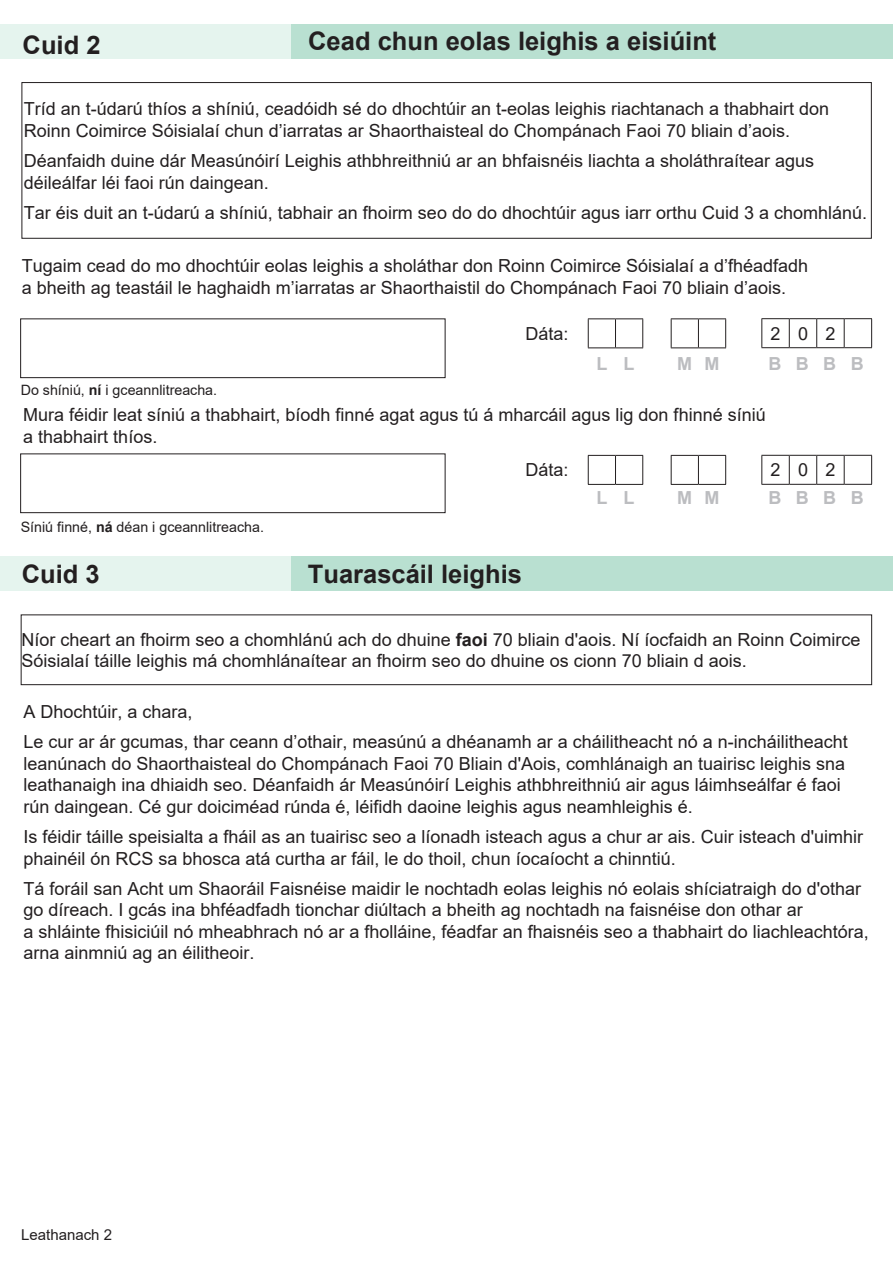
<style>
.page{position:relative;width:893px;height:1263px;background:#fff}
.page>*{position:absolute;margin:0;border:0;box-sizing:border-box;transform-origin:0 0}
.Part_Title{font:700 25.5px "Arial";color:#231f20}
.t1{font:18px/21.6px "Arial";color:#231f20}
.t2{font:700 18px "Arial";color:#bcbdc0}
.t3{font:15px "Arial";color:#231f20}
.Boxed_Body{font:14.25px "Arial";color:#231f20}
.s1{font-weight:700}
</style>
<div class="page">
<div style="left:22px;top:82px;width:850px;height:157px;border:1px solid #231f20"></div>
<div style="left:20px;top:318px;width:425px;height:60px;border:1px solid #231f20"></div>
<svg style="left:588px;top:318px;width:55px;height:30px"></svg>
<svg style="left:671px;top:318px;width:55px;height:30px"></svg>
<div style="left:20px;top:453px;width:425px;height:60px;border:1px solid #231f20"></div>
<div style="left:290px;top:557px;width:603px;height:34px;background:#b9e0d1"></div>
<div style="left:0;top:557px;width:290px;height:34px;background:#e5f4ee"></div>
<div style="left:290px;top:24px;width:603px;height:34px;background:#b9e0d1"></div>
<div style="left:0;top:24px;width:290px;height:34px;background:#e5f4ee"></div>
<svg style="left:761px;top:318px;width:111px;height:30px"></svg>
<div style="left:21px;top:614px;width:851px;height:71px;border:1px solid #231f20"></div>
<svg style="left:588px;top:455px;width:55px;height:30px"></svg>
<svg style="left:671px;top:455px;width:55px;height:30px"></svg>
<svg style="left:761px;top:455px;width:111px;height:30px"></svg>
<p class="Part_Title" style="left:23px;top:27px;width:79px">Cuid 2</p>
<p class="Part_Title" style="left:308px;top:23px;width:410px">Cead chun eolas leighis a eisiúint</p>
<p class="t1" style="left:24px;top:98px;width:807px">Tríd an t-údarú thíos a shíniú, ceadóidh sé do dhochtúir an t-eolas leighis riachtanach a thabhairt don<br>Roinn Coimirce Sóisialaí chun d’iarratas ar Shaorthaisteal do Chompánach Faoi 70 bliain d’aois.</p>
<p class="t1" style="left:24px;top:150px;width:792px">Déanfaidh duine dár Measúnóirí Leighis athbhreithniú ar an bhfaisnéis liachta a sholáthraítear agus déileálfar léi faoi rún daingean.</p>
<p class="t1" style="left:24px;top:201px;width:845px">Tar éis duit an t-údarú a shíniú, tabhair an fhoirm seo do do dhochtúir agus iarr orthu Cuid 3 a chomhlánú.</p>
<p class="t1" style="left:22px;top:255px;width:788px">Tugaim cead do mo dhochtúir eolas leighis a sholáthar don Roinn Coimirce Sóisialaí a d’fhéadfadh a bheith ag teastáil le haghaidh m’iarratas ar Shaorthaistil do Chompánach Faoi 70 bliain d’aois.</p>
<p class="Boxed_Body" style="left:21px;top:381px;width:198px">Do shíniú, <span class="s1">ní</span> i gceannlitreacha.</p>
<p class="t1" style="left:526px;top:322px;width:45px">Dáta:</p>
<p class="t1" style="left:770px;top:322px;width:12px">2</p>
<p class="t1" style="left:798px;top:322px;width:12px">0</p>
<p class="t1" style="left:825px;top:322px;width:12px">2</p>
<p class="t2" style="left:596px;top:351px;width:12px">L</p>
<p class="t2" style="left:624px;top:351px;width:12px">L</p>
<p class="t2" style="left:677px;top:351px;width:16px">M</p>
<p class="t2" style="left:704px;top:351px;width:16px">M</p>
<p class="t2" style="left:768px;top:351px;width:14px">B</p>
<p class="t2" style="left:796px;top:351px;width:14px">B</p>
<p class="t2" style="left:823px;top:351px;width:14px">B</p>
<p class="t2" style="left:851px;top:351px;width:14px">B</p>
<p class="t1" style="left:23px;top:404px;width:744px">Mura féidir leat síniú a thabhairt, bíodh finné agat agus tú á mharcáil agus lig don fhinné síniú a thabhairt thíos.</p>
<p class="Boxed_Body" style="left:21px;top:517px;width:245px">Síniú finné, <span class="s1">ná</span> déan i gceannlitreacha.</p>
<p class="t1" style="left:526px;top:459px;width:45px">Dáta:</p>
<p class="Part_Title" style="left:22px;top:556px;width:79px">Cuid 3</p>
<p class="Part_Title" style="left:308px;top:556px;width:216px">Tuarascáil leighis</p>
<p class="t1" style="left:770px;top:459px;width:12px">2</p>
<p class="t1" style="left:798px;top:459px;width:12px">0</p>
<p class="t1" style="left:825px;top:459px;width:12px">2</p>
<p class="t2" style="left:596px;top:485px;width:12px">L</p>
<p class="t2" style="left:624px;top:485px;width:12px">L</p>
<p class="t2" style="left:677px;top:485px;width:16px">M</p>
<p class="t2" style="left:704px;top:485px;width:16px">M</p>
<p class="t2" style="left:768px;top:485px;width:14px">B</p>
<p class="t2" style="left:796px;top:485px;width:14px">B</p>
<p class="t2" style="left:823px;top:485px;width:14px">B</p>
<p class="t2" style="left:851px;top:485px;width:14px">B</p>
<p class="t1" style="left:22px;top:628px;width:840px">Níor cheart an fhoirm seo a chomhlánú ach do dhuine <span class="s1">faoi</span> 70 bliain d'aois. Ní íocfaidh an Roinn Coimirce<br>Sóisialaí táille leighis má chomhlánaítear an fhoirm seo do dhuine os cionn 70 bliain d aois.</p>
<p class="t1" style="left:23px;top:701px;width:171px">A Dhochtúir, a chara,</p>
<p class="t1" style="left:23px;top:731px;width:826px">Le cur ar ár gcumas, thar ceann d’othair, measúnú a dhéanamh ar a cháilitheacht nó a n-incháilitheacht leanúnach do Shaorthaisteal do Chompánach Faoi 70 Bliain d'Aois, comhlánaigh an tuairisc leighis sna leathanaigh ina dhiaidh seo. Déanfaidh ár Measúnóirí Leighis athbhreithniú air agus láimhseálfar é faoi rún daingean. Cé gur doiciméad rúnda é, léifidh daoine leighis agus neamhleighis é.</p>
<p class="t1" style="left:23px;top:826px;width:841px">Is féidir táille speisialta a fháil as an tuairisc seo a líonadh isteach agus a chur ar ais. Cuir isteach d'uimhir phainéil ón RCS sa bhosca atá curtha ar fáil, le do thoil, chun íocaíocht a chinntiú.</p>
<p class="t1" style="left:23px;top:877px;width:847px">Tá foráil san Acht um Shaoráil Faisnéise maidir le nochtadh eolas leighis nó eolais shíciatraigh do d'othar go díreach. I gcás ina bhféadfadh tionchar diúltach a bheith ag nochtadh na faisnéise don othar ar<br>a shláinte fhisiciúil nó mheabhrach nó ar a fholláine, féadfar an fhaisnéis seo a thabhairt do liachleachtóra, arna ainmniú ag an éilitheoir.</p>
<p class="t3" style="left:21px;top:1224px;width:92px">Leathanach 2</p>
</div>
